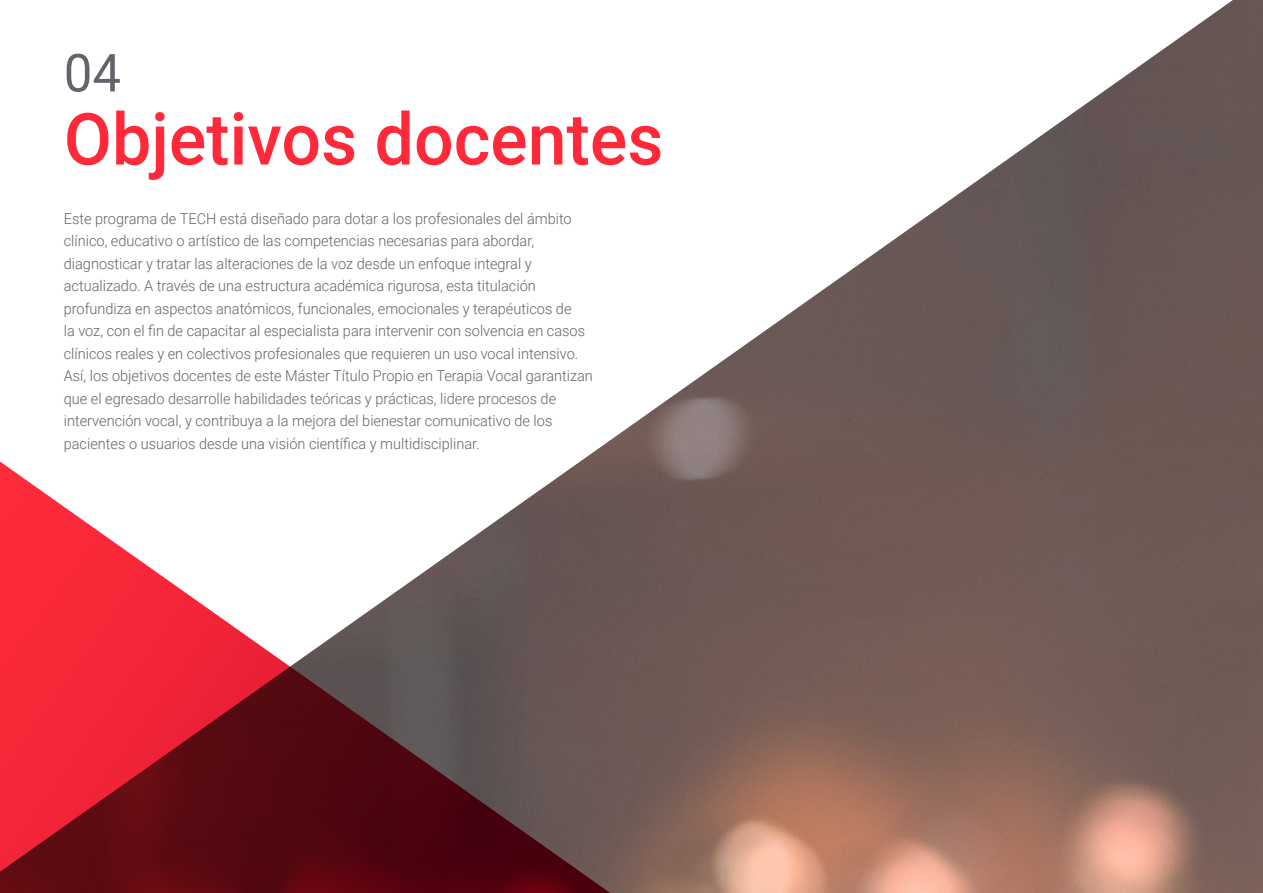
<style>
.page{position:relative;width:1263px;height:893px;background:#fff}
.page>*{position:absolute;margin:0;border:0;box-sizing:border-box;transform-origin:0 0}
.t1{font:500 72px "Roboto";color:#ff293a}
.t2{font:52.5px "Roboto";color:#61646a}
.t3{font:300 15px/22.5px "Roboto";color:#61646a}
</style>
<div class="page">
<img style="left:602px;top:0;width:661px;height:893px">
<svg style="left:0;top:446px;width:640px;height:447px"></svg>
<h2 class="t2" style="left:64px;top:36px;width:59px">04</h2>
<h1 class="t1" style="left:64px;top:89px;width:601px">Objetivos docentes</h1>
<p class="t3" style="left:64px;top:207px;width:531px">Este programa de TECH está diseñado para dotar a los profesionales del ámbito clínico, educativo o artístico de las competencias necesarias para abordar, diagnosticar y tratar las alteraciones de la voz desde un enfoque integral y actualizado. A través de una estructura académica rigurosa, esta titulación profundiza en aspectos anatómicos, funcionales, emocionales y terapéuticos de<br>la voz, con el fin de capacitar al especialista para intervenir con solvencia en casos clínicos reales y en colectivos profesionales que requieren un uso vocal intensivo.<br>Así, los objetivos docentes de este Máster Título Propio en Terapia Vocal garantizan que el egresado desarrolle habilidades teóricas y prácticas, lidere procesos de intervención vocal, y contribuya a la mejora del bienestar comunicativo de los pacientes o usuarios desde una visión científica y multidisciplinar.</p>
</div>
